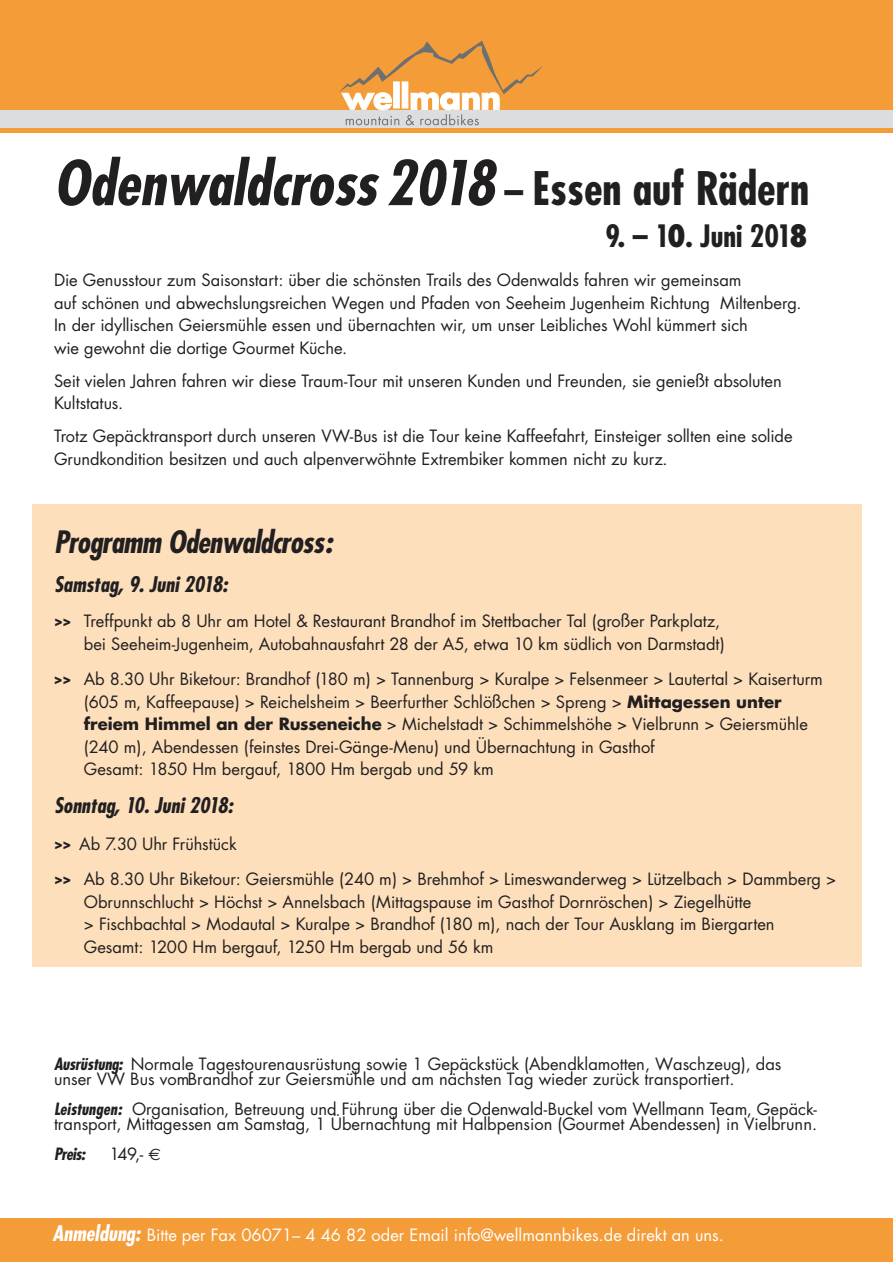
<style>
.page{position:relative;width:893px;height:1263px;background:#fff}
.page>*{position:absolute;margin:0;border:0;box-sizing:border-box;transform-origin:0 0}
.t1{font:italic 700 condensed 60px "Futura";color:#211f20}
.t2{font:italic 700 condensed 30px "Futura";letter-spacing:-.02em;color:#211f20}
.t3{font:700 condensed 30px "Futura";color:#211f20}
.t4{font:italic 700 condensed 21px "Futura";color:#211f20}
.t5{font:16.5px/22.5px "Futura";color:#211f20}
.t6{font:16.5px "Futura";color:#fff}
.t7{font:italic 700 condensed 16.5px "Futura";letter-spacing:-.03em;color:#211f20}
.s1{font-style:normal;font-size:37.5px}
.s2{font-style:normal;font-size:45px}
.s3{font-weight:800}
.s4{font-family:"Adi Haus";font-weight:700}
.s5{font-weight:700}
.s6{font-weight:700;font-style:italic;font-stretch:condensed}
.s7{font-family:"Euro Sans"}
.s8{font-weight:700;font-style:italic;font-stretch:condensed;font-size:21px}
</style>
<div class="page">
<div style="left:33px;top:504px;width:829px;height:462px;background:#fddfbc"></div>
<div style="left:0;top:0;width:893px;height:133px;background:#f49c38"></div>
<div style="left:0;top:110px;width:893px;height:18px;background:#dcdddf"></div>
<svg style="left:339px;top:41px;width:204px;height:84px"></svg>
<div style="left:0;top:1218px;width:893px;height:44px;background:#f49c38"></div>
<h1 class="t1" style="left:54px;top:146px;width:757px">Odenwaldcross 2018 <span class="s1">–</span> <span class="s2">Essen auf Rädern</span></h1>
<h2 class="t3" style="left:605px;top:217px;width:204px">9. – 1<span class="s3">0</span>. Juni 201<span class="s3">8</span></h2>
<p class="t5" style="left:54px;top:269px;width:749px">Die Genusstour zum Saisonstart: über die schönsten Trails des Odenwalds fahren wir gemeinsam<br>auf schönen und abwechslungsreichen Wegen und Pfaden von Seeheim Jugenheim Richtung Miltenberg.<br>In der idyllischen Geiersmühle essen und übernachten wir, um unser Leibliches Wohl kümmert sich<br>wie gewohnt die dortige Gourmet Küche.</p>
<p class="t5" style="left:54px;top:370px;width:729px">Seit vielen Jahren fahren wir diese Traum-Tour mit unseren Kunden und Freunden, sie genießt absoluten<br>Kultstatus.</p>
<p class="t5" style="left:54px;top:425px;width:740px">Trotz Gepäcktransport durch unseren VW-Bus ist die Tour keine Kaffeefahrt, Einsteiger sollten eine solide<br>Grundkondition besitzen und auch alpenverwöhnte Extrembiker kommen nicht zu kurz.</p>
<h2 class="t2" style="left:54px;top:523px;width:280px">Programm Odenwaldcross:</h2>
<p class="t4" style="left:54px;top:571px;width:175px">Samstag, 9. Juni 2018:</p>
<p class="t5" style="left:54px;top:610px;width:672px;text-align:right"><span class="s4">&gt;&gt;</span> Treffpunkt ab 8 Uhr am Hotel &amp; Restaurant Brandhof im Stettbacher Tal (großer Parkplatz, bei Seeheim-Jugenheim, Autobahnausfahrt 28 der A5, etwa 10 km südlich von Darmstadt)</p>
<p class="t5" style="left:84px;top:668px;width:741px;text-indent:-30px"><span class="s4">&gt;&gt;</span> Ab 8.30 Uhr Biketour: Brandhof (180 m) &gt; Tannenburg &gt; Kuralpe &gt; Felsenmeer &gt; Lautertal &gt; Kaiserturm (605 m, Kaffeepause) &gt; Reichelsheim &gt; Beerfurther Schlößchen &gt; Spreng &gt; <span class="s5">Mittagessen unter freiem Himmel an der Russeneiche</span> &gt; Michelstadt &gt; Schimmelshöhe &gt; Vielbrunn &gt; Geiersmühle (240 m), Abendessen (feinstes Drei-Gänge-Menu) und Übernachtung in Gasthof<br>Gesamt: 1850 Hm bergauf, 1800 Hm bergab und 59 km</p>
<p class="t4" style="left:54px;top:792px;width:180px">Sonntag, 10. Juni 2018:</p>
<p class="t5" style="left:54px;top:826px;width:784px;line-height:35.2px"><span class="s4">&gt;&gt;</span> Ab 7.30 Uhr Frühstück<br><span class="s4">&gt;&gt;</span> Ab 8.30 Uhr Biketour: Geiersmühle (240 m) &gt; Brehmhof &gt; Limeswanderweg &gt; Lützelbach &gt; Dammberg &gt;</p>
<p class="t5" style="left:84px;top:891px;width:692px">Obrunnschlucht &gt; Höchst &gt; Annelsbach (Mittagspause im Gasthof Dornröschen) &gt; Ziegelhütte<br>&gt; Fischbachtal &gt; Modautal &gt; Kuralpe &gt; Brandhof (180 m), nach der Tour Ausklang im Biergarten<br>Gesamt: 1200 Hm bergauf, 1250 Hm bergab und 56 km</p>
<p class="t5" style="left:54px;top:1056px;width:729px;line-height:15.6px"><span class="s6">Ausrüstung:</span> Normale Tagestourenausrüstung sowie 1 Gepäckstück (Abendklamotten, Waschzeug), das unser VW Bus vomBrandhof zur Geiersmühle und am nächsten Tag wieder zurück transportiert.</p>
<p class="t5" style="left:54px;top:1101px;width:765px;line-height:15.6px"><span class="s6">Leistungen:</span> Organisation, Betreuung und Führung über die Odenwald-Buckel vom Wellmann Team, Gepäck&shy;transport, Mittagessen am Samstag, 1 Übernachtung mit Halbpension (Gourmet Abendessen) in Vielbrunn.</p>
<p class="t7" style="left:54px;top:1143px;width:33px">Preis:</p>
<p class="t5" style="left:110px;top:1142px;width:53px">149,- <span class="s7">€</span></p>
<p class="t6" style="left:53px;top:1224px;width:673px"><span class="s8">Anmeldung:</span> Bitte per Fax 06071– 4 46 82 oder Email info@wellmannbikes.de direkt an uns.</p>
</div>
